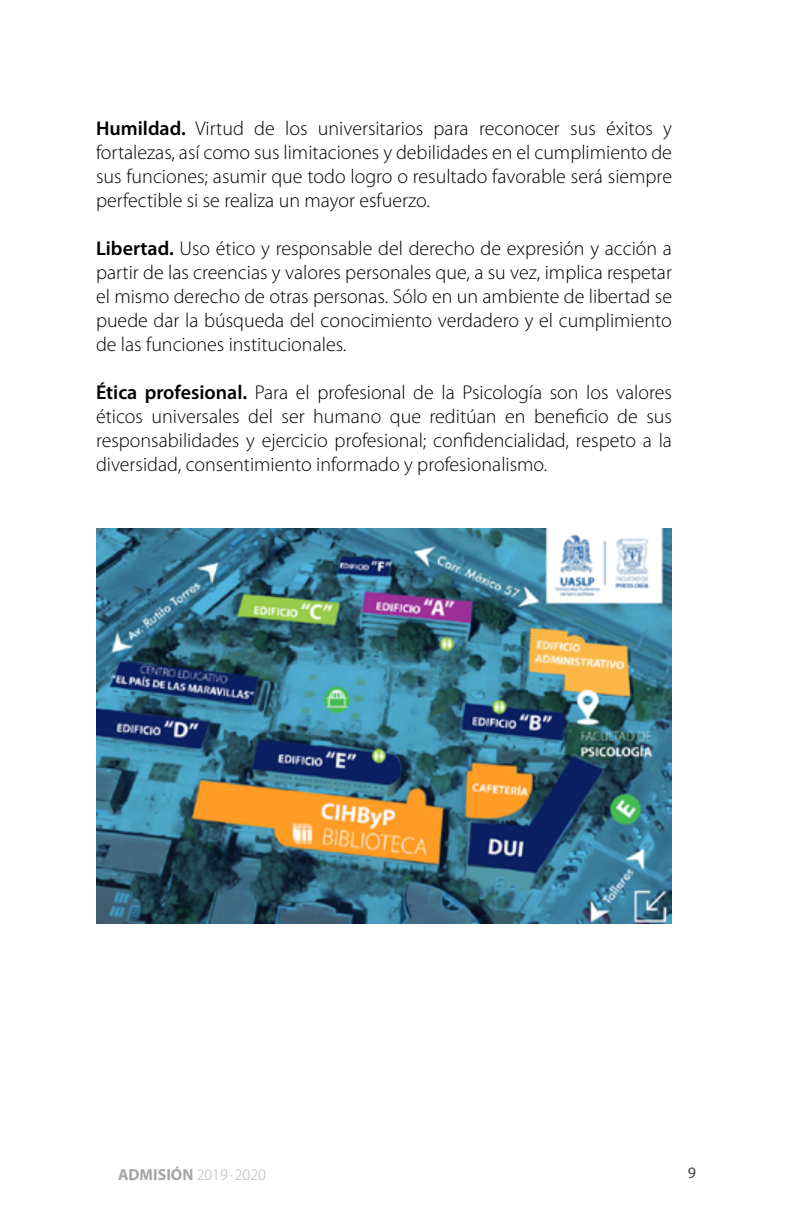
<style>
.page{position:relative;width:792px;height:1224px;background:#fff}
.page>*{position:absolute;margin:0;border:0;box-sizing:border-box;transform-origin:0 0}
.t1{font:300 20px/24px "Myriad Pro";color:#000;text-align:justify}
.t2{font:300 16px "Myriad Pro";color:#b1b4b6}
.t3{font:16px "Myriad Pro";color:#404142}
.s1{font-weight:600}
.s2{font-weight:700;color:#a6a6a7}
</style>
<div class="page">
<img style="left:96px;top:528px;width:575px;height:396px">
<p class="t1" style="left:96px;top:117px;width:578px"><span class="s1">Humildad.</span> Virtud de los universitarios para reconocer sus éxitos y fortalezas, así como sus limitaciones y debilidades en el cumplimiento de sus funciones; asumir que todo logro o resultado favorable será siempre perfectible si se realiza un mayor esfuerzo.</p>
<p class="t1" style="left:96px;top:237px;width:578px"><span class="s1">Libertad.</span> Uso ético y responsable del derecho de expresión y acción a partir de las creencias y valores personales que, a su vez, implica respetar el mismo derecho de otras personas. Sólo en un ambiente de libertad se puede dar la búsqueda del conocimiento verdadero y el cumplimiento de las funciones institucionales.</p>
<p class="t1" style="left:96px;top:381px;width:578px"><span class="s1">Ética profesional.</span> Para el profesional de la Psicología son los valores éticos universales del ser humano que reditúan en beneficio de sus responsabilidades y ejercicio profesional; confidencialidad, respeto a la diversidad, consentimiento informado y profesionalismo.</p>
<p class="t2" style="left:118px;top:1166px;width:150px"><span class="s2">ADMISIÓN</span> 2019 · 2020</p>
<p class="t3" style="left:688px;top:1163px;width:10px">9</p>
</div>
